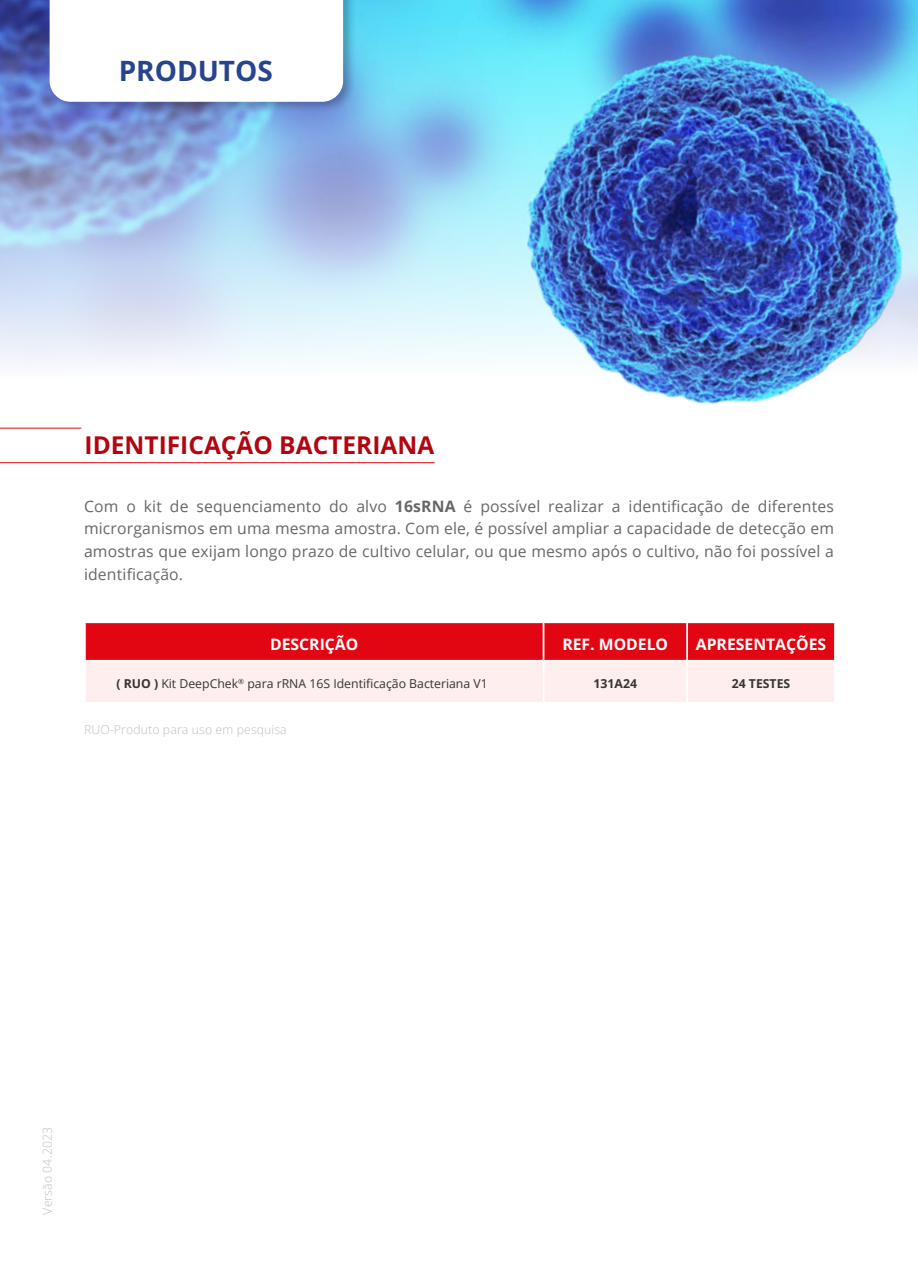
<style>
.page{position:relative;width:918px;height:1265px;background:#fff}
.page>*{position:absolute;margin:0;border:0;box-sizing:border-box;transform-origin:0 0}
.t1{font:700 28px "Open Sans";color:#28448d}
.t2{font:700 24.5px "Open Sans";color:#b30510}
.t3{font:15.75px/22.8px "Open Sans";letter-spacing:.01em;color:#666767;text-align:justify}
.t4{font:700 15.75px "Open Sans";color:#fff}
.t5{font:12.25px "Open Sans";color:#343433}
.t6{font:300 12.25px "Open Sans";letter-spacing:.01em;color:#bfbfbf}
.t7{font:700 12.25px "Open Sans";color:#343433}
.s1{font-weight:700}
</style>
<div class="page">
<img style="left:0;top:0;width:457px;height:364px">
<div style="left:47px;top:0;width:309px;height:113px;background:#000;opacity:.25"></div>
<svg style="left:50px;top:0;width:293px;height:102px"></svg>
<hr style="left:0;top:462px;width:434px;height:1px;background:#e20613">
<hr style="left:0;top:428px;width:81px;height:1px;background:#e20613">
<img style="left:457px;top:0;width:461px;height:404px">
<svg style="left:86px;top:623px;width:748px;height:79px;background:#f07f85"></svg>
<hr style="left:84px;top:660px;width:459px;height:2px;background:#fff">
<hr style="left:543px;top:660px;width:144px;height:2px;background:#fff">
<hr style="left:687px;top:660px;width:149px;height:2px;background:#fff">
<hr style="left:542px;top:623px;width:2px;height:37px;background:#fff">
<hr style="left:686px;top:623px;width:2px;height:37px;background:#fff">
<hr style="left:542px;top:662px;width:2px;height:40px;background:#fff">
<hr style="left:686px;top:662px;width:2px;height:40px;background:#fff">
<h1 class="t1" style="left:119px;top:51px;width:156px">PRODUTOS</h1>
<h2 class="t2" style="left:85px;top:428px;width:351px">IDENTIFICAÇÃO BACTERIANA</h2>
<p class="t3" style="left:84px;top:494px;width:751px">Com o kit de sequenciamento do alvo <span class="s1">16sRNA</span> é possível realizar a identificação de diferentes microrganismos em uma mesma amostra. Com ele, é possível ampliar a capacidade de detecção em amostras que exijam longo prazo de cultivo celular, ou que mesmo após o cultivo, não foi possível a identificação.</p>
<p class="t4" style="left:270px;top:633px;width:90px">DESCRIÇÃO</p>
<p class="t4" style="left:562px;top:633px;width:107px">REF. MODELO</p>
<p class="t4" style="left:696px;top:633px;width:132px">APRESENTAÇÕES</p>
<p class="t5" style="left:116px;top:675px;width:373px"><span class="s1">( RUO )</span> Kit DeepChek<sup>®</sup> para rRNA 16S Identificação Bacteriana V1</p>
<p class="t7" style="left:593px;top:675px;width:45px">131A24</p>
<p class="t7" style="left:732px;top:675px;width:60px">24 TESTES</p>
<p class="t6" style="left:84px;top:721px;width:204px">RUO-Produto para uso em pesquisa</p>
<p class="t6" style="left:39px;top:1215px;width:89px;rotate:-90deg">Versão 04.2023</p>
</div>
